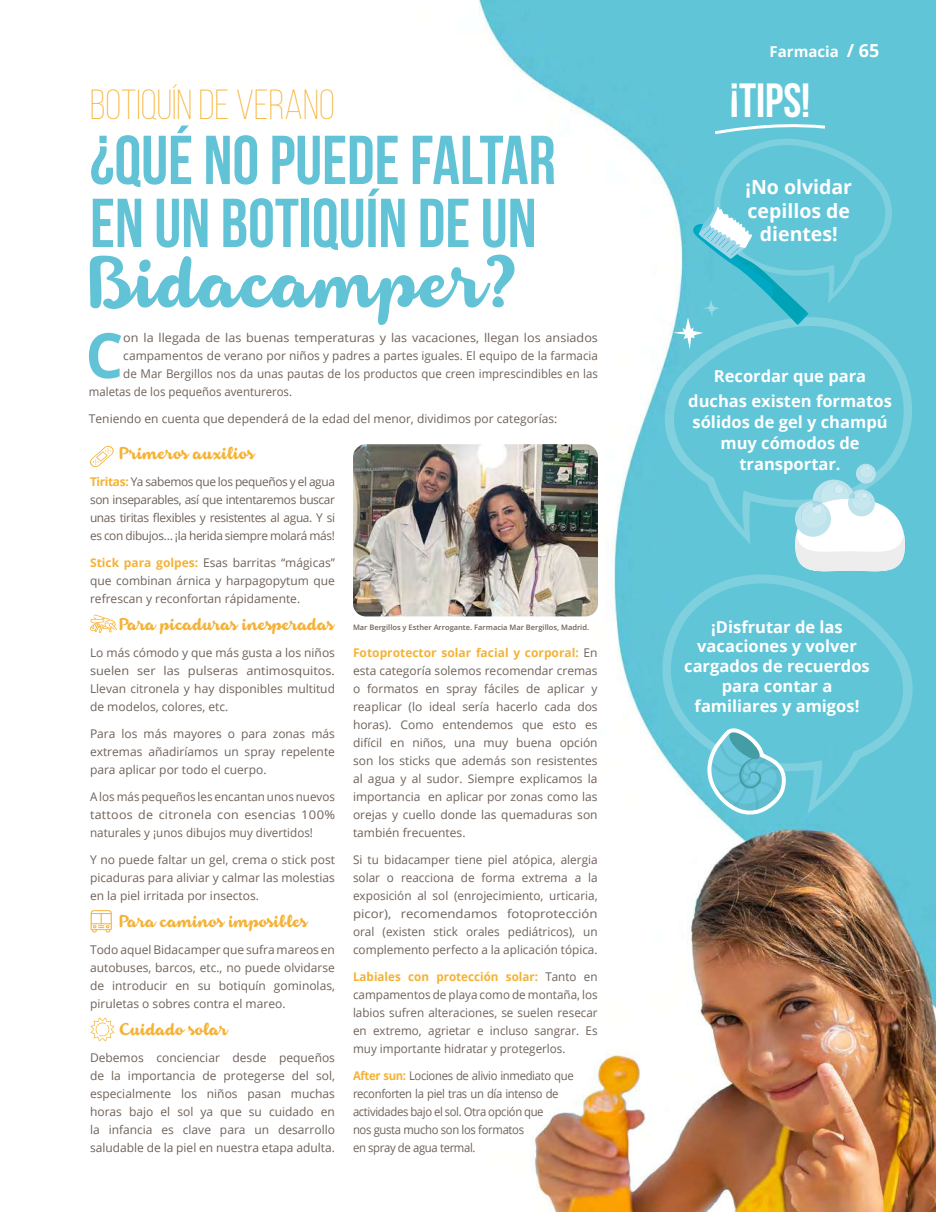
<style>
.page{position:relative;width:936px;height:1212px;background:#fff}
.page>*{position:absolute;margin:0;border:0;box-sizing:border-box;transform-origin:0 0}
.t1{font:700 69px/63px "Bebas Neue";color:#62c3d6}
.t2{font:63px "Armonioso";color:#62c3d6}
.t3{font:700 62.4px "Open Sans";color:#62c3d6;scale:.95 1}
.t4{font:700 48px "Bebas Neue";color:#fff}
.t5{font:300 42px "Bebas Neue";color:#f5b235}
.t6{font:700 19.5px/23.4px "Open Sans";color:#fff;text-align:center}
.t7{font:700 16.5px/19.8px "Open Sans";color:#fff;text-align:center}
.t8{font:15px "Armonioso";color:#f5b235}
.t9{font:700 15px "Open Sans";color:#fff}
.t10{font:12px/18px "Open Sans";color:#6f625a;text-align:justify}
.t11{font:12px/18px "Open Sans";letter-spacing:-.03em;color:#6f625a;scale:.94 1}
.t12{font:12px "Open Sans";color:#6f625a;scale:1.05 1}
.t13{font:12px "Open Sans";color:#6f625a;scale:.95 1}
.t14{font:600 7.5px "Open Sans";color:#6f625a}
.s1{font-weight:700;color:#f5b235}
.s2{font-size:18px}
</style>
<div class="page">
<img style="left:410px;top:0;width:525px;height:1212px">
<svg style="left:90px;top:446px;width:24px;height:21px"></svg>
<svg style="left:90px;top:615px;width:27px;height:18px"></svg>
<svg style="left:90px;top:1017px;width:24px;height:24px"></svg>
<svg style="left:91px;top:910px;width:21px;height:23px"></svg>
<svg style="left:661px;top:574px;width:251px;height:240px;background:#67c7d8"></svg>
<svg style="left:664px;top:317px;width:248px;height:228px;background:#64c6d8"></svg>
<svg style="left:672px;top:122px;width:219px;height:227px;background:#68c7d8"></svg>
<svg style="left:794px;top:464px;width:110px;height:113px"></svg>
<svg style="left:705px;top:728px;width:80px;height:87px;background:#78c8d8"></svg>
<img style="left:353px;top:444px;width:245px;height:172px">
<h3 class="t5" style="left:90px;top:83px;width:246px">BOTIQUÍN DE VERANO</h3>
<h1 class="t1" style="left:90px;top:128px;width:467px">¿QUÉ NO PUEDE FALTAR<br>EN UN BOTIQUÍN DE UN</h1>
<h2 class="t2" style="left:90px;top:239px;width:428px">Bidacamper?</h2>
<h3 class="t3" style="left:85px;top:311px;width:41px">C</h3>
<p class="t12" style="left:123px;top:329px;width:453px">on la llegada de las buenas temperaturas y las vacaciones, llegan los ansiados</p>
<p class="t10" style="left:123px;top:346px;width:476px">campamentos de verano por niños y padres a partes iguales. El equipo de la farmacia</p>
<p class="t10" style="left:123px;top:364px;width:476px">de Mar Bergillos nos da unas pautas de los productos que creen imprescindibles en las</p>
<p class="t13" style="left:89px;top:383px;width:215px">maletas de los pequeños aventureros.</p>
<p class="t10" style="left:89px;top:409px;width:470px">Teniendo en cuenta que dependerá de la edad del menor, dividimos por categorías:</p>
<p class="t8" style="left:120px;top:443px;width:136px">Primeros auxilios</p>
<p class="t10" style="left:90px;top:472px;width:246px"><span class="s1">Tiritas:</span> Ya sabemos que los pequeños y el agua son inseparables, así que intentaremos buscar unas tiritas flexibles y resistentes al agua. Y si es con dibujos… ¡la herida siempre molará más!</p>
<p class="t10" style="left:90px;top:553px;width:246px"><span class="s1">Stick para golpes:</span> Esas barritas “mágicas” que combinan árnica y harpagopytum que refrescan y reconfortan rápidamente.</p>
<p class="t8" style="left:120px;top:614px;width:216px">Para picaduras inesperadas</p>
<p class="t10" style="left:90px;top:643px;width:246px">Lo más cómodo y que más gusta a los niños suelen ser las pulseras antimosquitos.<br>Llevan citronela y hay disponibles multitud de modelos, colores, etc.</p>
<p class="t10" style="left:90px;top:724px;width:246px">Para los más mayores o para zonas más extremas añadiríamos un spray repelente para aplicar por todo el cuerpo.</p>
<p class="t10" style="left:90px;top:787px;width:246px">A los más pequeños les encantan unos nuevos tattoos de citronela con esencias 100% naturales y ¡unos dibujos muy divertidos!</p>
<p class="t10" style="left:90px;top:850px;width:246px">Y no puede faltar un gel, crema o stick post picaduras para aliviar y calmar las molestias en la piel irritada por insectos.</p>
<p class="t8" style="left:120px;top:911px;width:189px">Para caminos imposibles</p>
<p class="t10" style="left:90px;top:940px;width:246px">Todo aquel Bidacamper que sufra mareos en autobuses, barcos, etc., no puede olvidarse de introducir en su botiquín gominolas, piruletas o sobres contra el mareo.</p>
<p class="t8" style="left:120px;top:1019px;width:110px">Cuidado solar</p>
<p class="t10" style="left:90px;top:1048px;width:246px">Debemos concienciar desde pequeños de la importancia de protegerse del sol, especialmente los niños pasan muchas horas bajo el sol ya que su cuidado en la infancia es clave para un desarrollo saludable de la piel en nuestra etapa adulta.</p>
<p class="t14" style="left:353px;top:622px;width:237px">Mar Bergillos y Esther Arrogante. Farmacia Mar Bergillos, Madrid.</p>
<p class="t10" style="left:353px;top:643px;width:246px"><span class="s1">Fotoprotector solar facial y corporal:</span> En esta categoría solemos recomendar cremas o formatos en spray fáciles de aplicar y reaplicar (lo ideal sería hacerlo cada dos horas). Como entendemos que esto es difícil en niños, una muy buena opción son los sticks que además son resistentes al agua y al sudor. Siempre explicamos la importancia en aplicar por zonas como las orejas y cuello donde las quemaduras son también frecuentes.</p>
<p class="t10" style="left:353px;top:850px;width:246px">Si tu bidacamper tiene piel atópica, alergia solar o reacciona de forma extrema a la exposición al sol (enrojecimiento, urticaria, picor), recomendamos fotoprotección oral (existen stick orales pediátricos), un complemento perfecto a la aplicación tópica.</p>
<p class="t10" style="left:353px;top:967px;width:246px"><span class="s1">Labiales con protección solar:</span> Tanto en campamentos de playa como de montaña, los labios sufren alteraciones, se suelen resecar en extremo, agrietar e incluso sangrar. Es muy importante hidratar y protegerlos.</p>
<p class="t11" style="left:353px;top:1066px;width:236px"><span class="s1">After sun:</span> Lociones de alivio inmediato que reconforten la piel tras un día intenso de actividades bajo el sol. Otra opción que<br>nos gusta mucho son los formatos<br>en spray de agua termal.</p>
<p class="t9" style="left:769px;top:41px;width:111px">Farmacia <span class="s2">/ 65</span></p>
<h3 class="t4" style="left:729px;top:74px;width:82px">¡TIPS!</h3>
<h3 class="t6" style="left:745px;top:175px;width:108px">¡No olvidar cepillos de dientes!</h3>
<h3 class="t7" style="left:688px;top:362px;width:205px;line-height:25.5px">Recordar que para duchas existen formatos</h3>
<h3 class="t7" style="left:692px;top:411px;width:196px;line-height:21px">sólidos de gel y champú muy cómodos de transportar.</h3>
<h3 class="t7" style="left:684px;top:616px;width:187px">¡Disfrutar de las vacaciones y volver cargados de recuerdos para contar a familiares y amigos!</h3>
</div>
